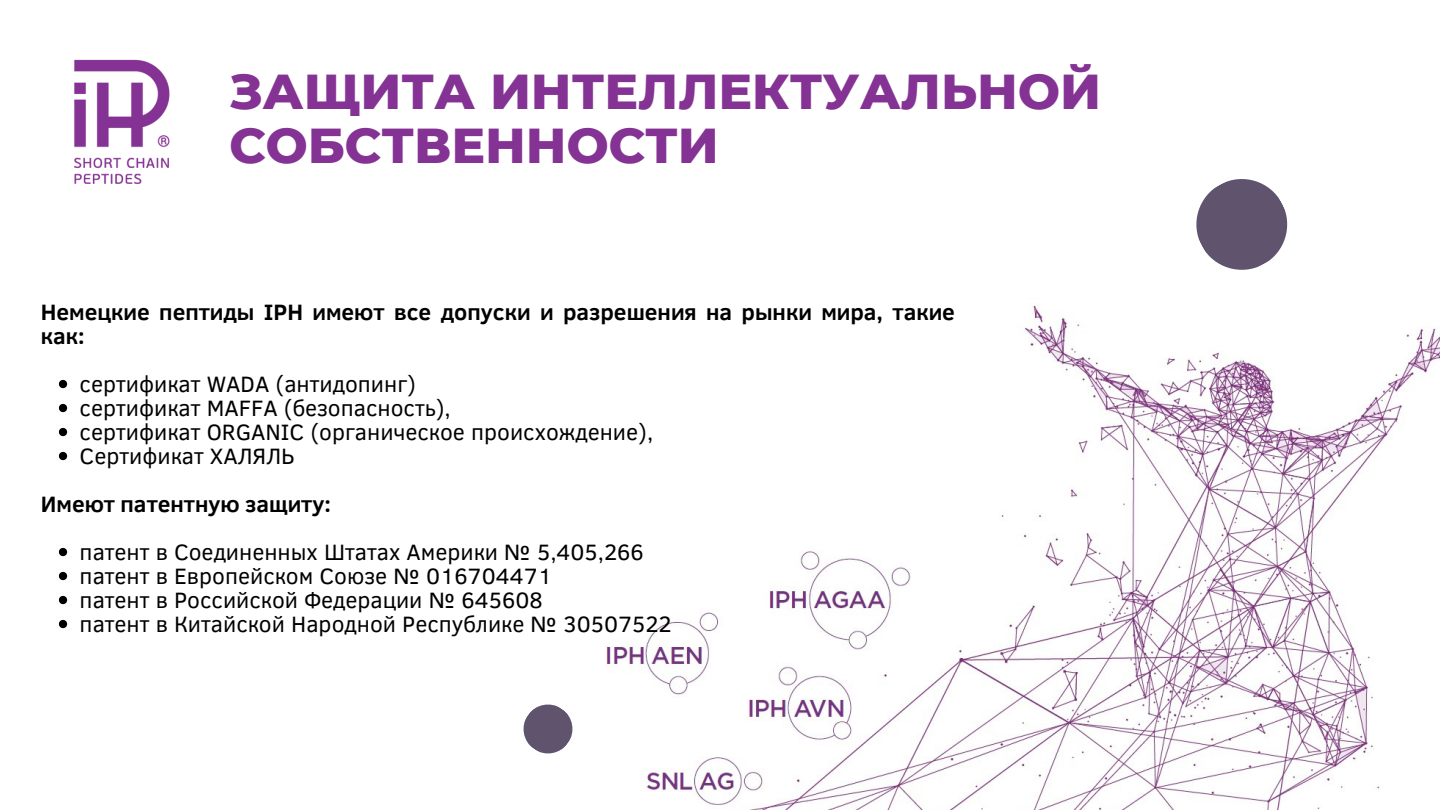
<style>
.page{position:relative;width:1440px;height:810px;background:#fff}
.page>*{position:absolute;margin:0;border:0;box-sizing:border-box;transform-origin:0 0}
.t1{font:800 50px/53.2px "Montserrat";color:#843293}
.t2{font:22.8px "Clear Sans";color:#000}
.t3{font:700 22.8px/24px "Clear Sans";color:#000}
</style>
<div class="page">
<img style="left:74px;top:59px;width:96px;height:126px">
<svg style="left:1196px;top:179px;width:92px;height:91px"></svg>
<img style="left:606px;top:305px;width:834px;height:505px">
<svg style="left:523px;top:704px;width:50px;height:50px"></svg>
<svg style="left:59px;top:380px;width:8px;height:8px"></svg>
<svg style="left:59px;top:404px;width:8px;height:8px"></svg>
<svg style="left:59px;top:428px;width:8px;height:8px"></svg>
<svg style="left:59px;top:452px;width:8px;height:8px"></svg>
<svg style="left:59px;top:548px;width:8px;height:8px"></svg>
<svg style="left:59px;top:572px;width:8px;height:8px"></svg>
<svg style="left:59px;top:596px;width:8px;height:8px"></svg>
<svg style="left:59px;top:620px;width:8px;height:8px"></svg>
<p class="t1" style="left:229px;top:65px;width:873px">ЗАЩИТА ИНТЕЛЛЕКТУАЛЬНОЙ<br>СОБСТВЕННОСТИ</p>
<p class="t3" style="left:41px;top:299px;width:916px">Немецкие пептиды IPH имеют все допуски и разрешения на рынки мира, такие как:</p>
<p class="t2" style="left:80px;top:367px;width:338px">сертификат WADA (антидопинг)</p>
<p class="t2" style="left:80px;top:391px;width:373px">сертификат MAFFA (безопасность),</p>
<p class="t2" style="left:80px;top:415px;width:575px">сертификат ORGANIC (органическое происхождение),</p>
<p class="t2" style="left:80px;top:439px;width:216px">Сертификат ХАЛЯЛЬ</p>
<p class="t3" style="left:41px;top:491px;width:292px">Имеют патентную защиту:</p>
<p class="t2" style="left:80px;top:535px;width:566px">патент в Соединенных Штатах Америки № 5,405,266</p>
<p class="t2" style="left:80px;top:559px;width:474px">патент в Европейском Союзе № 016704471</p>
<p class="t2" style="left:80px;top:583px;width:464px">патент в Российской Федерации № 645608</p>
<p class="t2" style="left:80px;top:607px;width:594px">патент в Китайской Народной Республике № 30507522</p>
</div>
